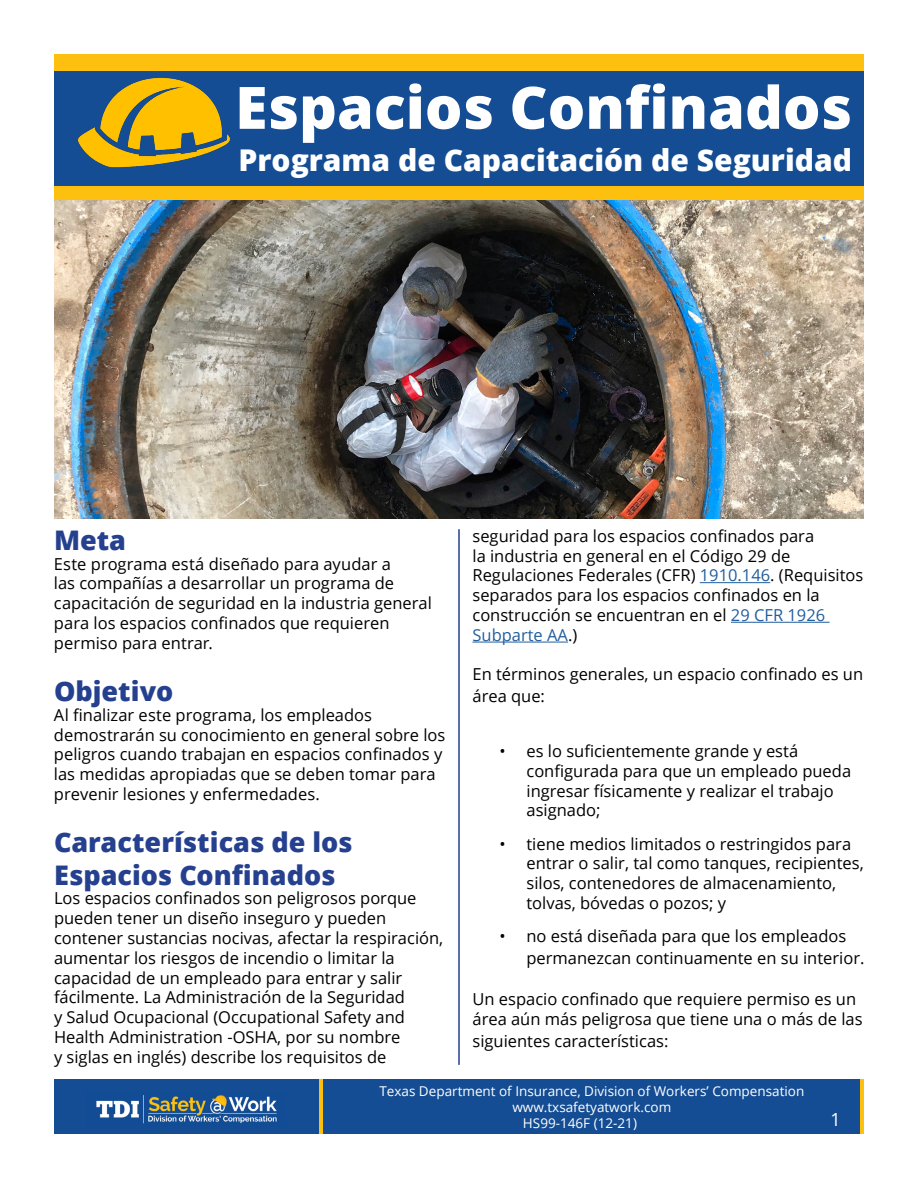
<style>
.page{position:relative;width:918px;height:1188px;background:#fff}
.page>*{position:absolute;margin:0;border:0;box-sizing:border-box;transform-origin:0 0}
.t1{font:800 58.5px "Open Sans";color:#fff}
.t2{font:800 30px "Open Sans";color:#fff}
.t3{font:800 27px/32.4px "Open Sans";color:#25408f}
.t4{font:18px "Open Sans";color:#fff}
.t5{font:16.5px/19.8px "Open Sans";color:#000}
.t6{font:13.5px "Open Sans";color:#fff}
.s1{color:#215e9e}
</style>
<div class="page">
<div style="left:54px;top:71px;width:810px;height:117px;background:#154d94"></div>
<div style="left:54px;top:54px;width:810px;height:17px;background:#fec00f"></div>
<img style="left:79px;top:77px;width:151px;height:91px">
<div style="left:54px;top:186px;width:810px;height:17px;background:#fec00f"></div>
<img style="left:55px;top:201px;width:809px;height:317px">
<div style="left:54px;top:1080px;width:810px;height:54px;background:#154d94"></div>
<img style="left:96px;top:1095px;width:181px;height:29px">
<hr style="left:860px;top:1080px;width:4px;height:54px;background:#fec00f">
<hr style="left:319px;top:1080px;width:4px;height:54px;background:#fec00f">
<hr style="left:458px;top:529px;width:2px;height:536px;background:#25408f">
<hr style="left:700px;top:582px;width:70px;height:1px;background:#215e9e">
<hr style="left:731px;top:622px;width:99px;height:1px;background:#215e9e">
<hr style="left:472px;top:642px;width:96px;height:1px;background:#215e9e">
<h1 class="t1" style="left:235px;top:63px;width:618px">Espacios Confinados</h1>
<h2 class="t2" style="left:239px;top:137px;width:615px">Programa de Capacitación de Seguridad</h2>
<p class="t5" style="left:473px;top:526px;width:392px">seguridad para los espacios confinados para<br>la industria en general en el Código 29 de Regulaciones Federales (CFR) <span class="s1">1910.146</span>. (Requisitos separados para los espacios confinados en la construcción se encuentran en el <span class="s1">29 CFR 1926<br>Subparte AA</span>.)</p>
<p class="t5" style="left:473px;top:663px;width:392px;line-height:21.6px">En términos generales, un espacio confinado es un área que:</p>
<p class="t5" style="left:526px;top:741px;width:326px;text-indent:-27px">• es lo suficientemente grande y está configurada para que un empleado pueda ingresar físicamente y realizar el trabajo asignado;</p>
<p class="t5" style="left:526px;top:833px;width:339px;text-indent:-27px">• tiene medios limitados o restringidos para entrar o salir, tal como tanques, recipientes, silos, contenedores de almacenamiento, tolvas, bóvedas o pozos; y</p>
<p class="t5" style="left:526px;top:925px;width:340px;line-height:21.6px;text-indent:-27px">• no está diseñada para que los empleados permanezcan continuamente en su interior.</p>
<p class="t5" style="left:473px;top:989px;width:392px">Un espacio confinado que requiere permiso es un área aún más peligrosa que tiene una o más de las</p>
<p class="t5" style="left:473px;top:1030px;width:197px">siguientes características:</p>
<p class="t6" style="left:379px;top:1082px;width:426px">Texas Department of Insurance, Division of Workers’ Compensation</p>
<p class="t6" style="left:512px;top:1098px;width:160px">www.txsafetyatwork.com</p>
<p class="t6" style="left:523px;top:1114px;width:116px">HS99-146F (12-21)</p>
<p class="t4" style="left:831px;top:1107px;width:12px">1</p>
<h3 class="t3" style="left:54px;top:522px;width:74px">Meta</h3>
<p class="t5" style="left:54px;top:553px;width:379px">Este programa está diseñado para ayudar a<br>las compañías a desarrollar un programa de capacitación de seguridad en la industria general para los espacios confinados que requieren permiso para entrar.</p>
<h3 class="t3" style="left:54px;top:674px;width:121px">Objetivo</h3>
<p class="t5" style="left:54px;top:705px;width:393px">Al finalizar este programa, los empleados demostrarán su conocimiento en general sobre los peligros cuando trabajan en espacios confinados y las medidas apropiadas que se deben tomar para prevenir lesiones y enfermedades.</p>
<h3 class="t3" style="left:54px;top:825px;width:300px">Características de los<br>Espacios Confinados</h3>
<p class="t5" style="left:54px;top:888px;width:391px">Los espacios confinados son peligrosos porque pueden tener un diseño inseguro y pueden contener sustancias nocivas, afectar la respiración, aumentar los riesgos de incendio o limitar la capacidad de un empleado para entrar y salir fácilmente. La Administración de la Seguridad<br>y Salud Ocupacional (Occupational Safety and Health Administration -OSHA, por su nombre<br>y siglas en inglés) describe los requisitos de</p>
</div>
